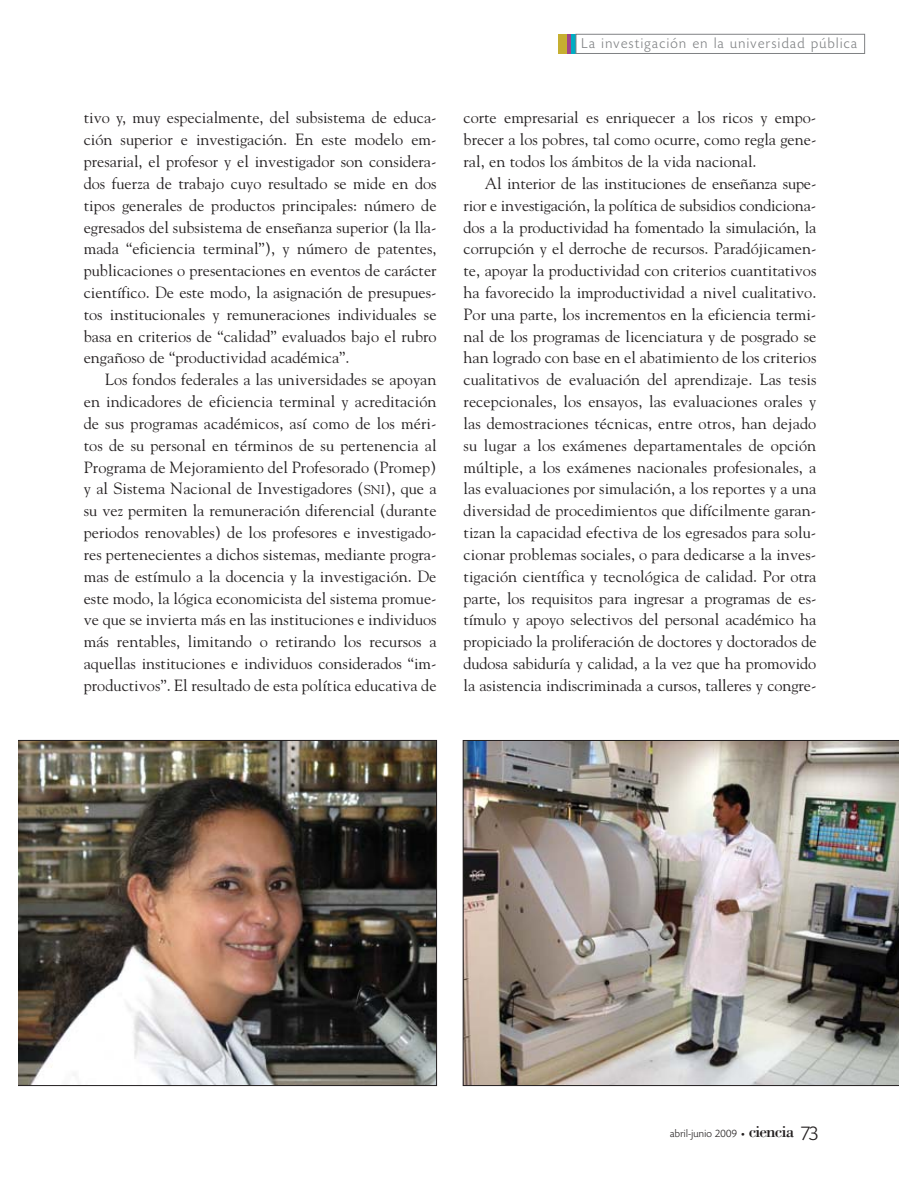
<style>
.page{position:relative;width:918px;height:1188px;background:#fff}
.page>*{position:absolute;margin:0;border:0;box-sizing:border-box;transform-origin:0 0}
.t1{font:17.25px "Bodoni";letter-spacing:-.05em;color:#231f20}
.t2{font:16.2px/21.8px "Goudy";color:#231f20;text-align:justify}
.t3{font:300 15px "Today HEF";letter-spacing:.095em;color:#808284}
.t4{font:300 11.25px "Today HEF";letter-spacing:.025em;color:#231f20}
.s1{font-size:12.75px}
.s2{font-family:"Officina Sans";font-weight:400;font-size:7.5px}
.s3{font-family:"Today HEF";font-weight:300;font-size:21px}
</style>
<div class="page">
<div style="left:558px;top:34px;width:9px;height:20px;background:#c6af31"></div>
<hr style="left:567px;top:34px;width:4px;height:20px;background:#a1458a">
<div style="left:571px;top:34px;width:5px;height:20px;background:#00acc3"></div>
<div style="left:576px;top:34px;width:289px;height:20px;border:1px solid #808284"></div>
<img style="left:463px;top:740px;width:435px;height:346px">
<img style="left:18px;top:740px;width:419px;height:346px">
<p class="t2" style="left:84px;top:108px;width:354px">tivo y, muy especialmente, del subsistema de educa&shy;ción superior e investigación. En este modelo em&shy;presarial, el profesor y el investigador son considera&shy;dos fuerza de trabajo cuyo resultado se mide en dos tipos generales de productos principales: número de egresados del subsistema de enseñanza superior (la lla&shy;mada “eficiencia terminal”), y número de patentes, publicaciones o presentaciones en eventos de carácter científico. De este modo, la asignación de presupues&shy;tos institucionales y remuneraciones individuales se basa en criterios de “calidad” evaluados bajo el rubro engañoso de “productividad académica”.</p>
<p class="t2" style="left:84px;top:370px;width:354px;text-indent:21px">Los fondos federales a las universidades se apoyan en indicadores de eficiencia terminal y acreditación de sus programas académicos, así como de los méri&shy;tos de su personal en términos de su pertenencia al Programa de Mejoramiento del Profesorado (Promep) y al Sistema Nacional de Investigadores (<span class="s1">SNI</span>), que a su vez permiten la remuneración diferencial (durante periodos renovables) de los profesores e investigado&shy;res pertenecientes a dichos sistemas, mediante progra&shy;mas de estímulo a la docencia y la investigación. De este modo, la lógica economicista del sistema promue&shy;ve que se invierta más en las instituciones e individuos más rentables, limitando o retirando los recursos a aquellas instituciones e individuos considerados “im&shy;productivos”. El resultado de esta política educativa de</p>
<p class="t3" style="left:582px;top:37px;width:277px">La investigación en la universidad pública</p>
<p class="t2" style="left:464px;top:108px;width:354px">corte empresarial es enriquecer a los ricos y empo&shy;brecer a los pobres, tal como ocurre, como regla gene&shy;ral, en todos los ámbitos de la vida nacional.</p>
<p class="t2" style="left:464px;top:174px;width:355px;text-indent:21px">Al interior de las instituciones de enseñanza supe&shy;rior e investigación, la política de subsidios condiciona&shy;dos a la productividad ha fomentado la simulación, la corrupción y el derroche de recursos. Paradójicamen - te, apoyar la productividad con criterios cuantitativos ha favorecido la improductividad a nivel cualitativo.<br>Por una parte, los incrementos en la eficiencia termi&shy;nal de los programas de licenciatura y de posgrado se han logrado con base en el abatimiento de los criterios cualitativos de evaluación del aprendizaje. Las tesis recepcionales, los ensayos, las evaluaciones orales y las demostraciones técnicas, entre otros, han dejado su lugar a los exámenes departamentales de opción múltiple, a los exámenes nacionales profesionales, a las evaluaciones por simulación, a los reportes y a una diversidad de procedimientos que difícilmente garan&shy;tizan la capacidad efectiva de los egresados para solu&shy;cionar problemas sociales, o para dedicarse a la inves&shy;tigación científica y tecnológica de calidad. Por otra parte, los requisitos para ingresar a programas de es - tímulo y apoyo selectivos del personal académico ha propiciado la proliferación de doctores y doctorados de dudosa sabiduría y calidad, a la vez que ha promovido la asistencia indiscriminada a cursos, talleres y congre-</p>
<p class="t4" style="left:670px;top:1129px;width:76px">abril-junio 2009 <span class="s2">•</span></p>
<p class="t1" style="left:749px;top:1126px;width:71px">ciencia <span class="s3">73</span></p>
</div>
